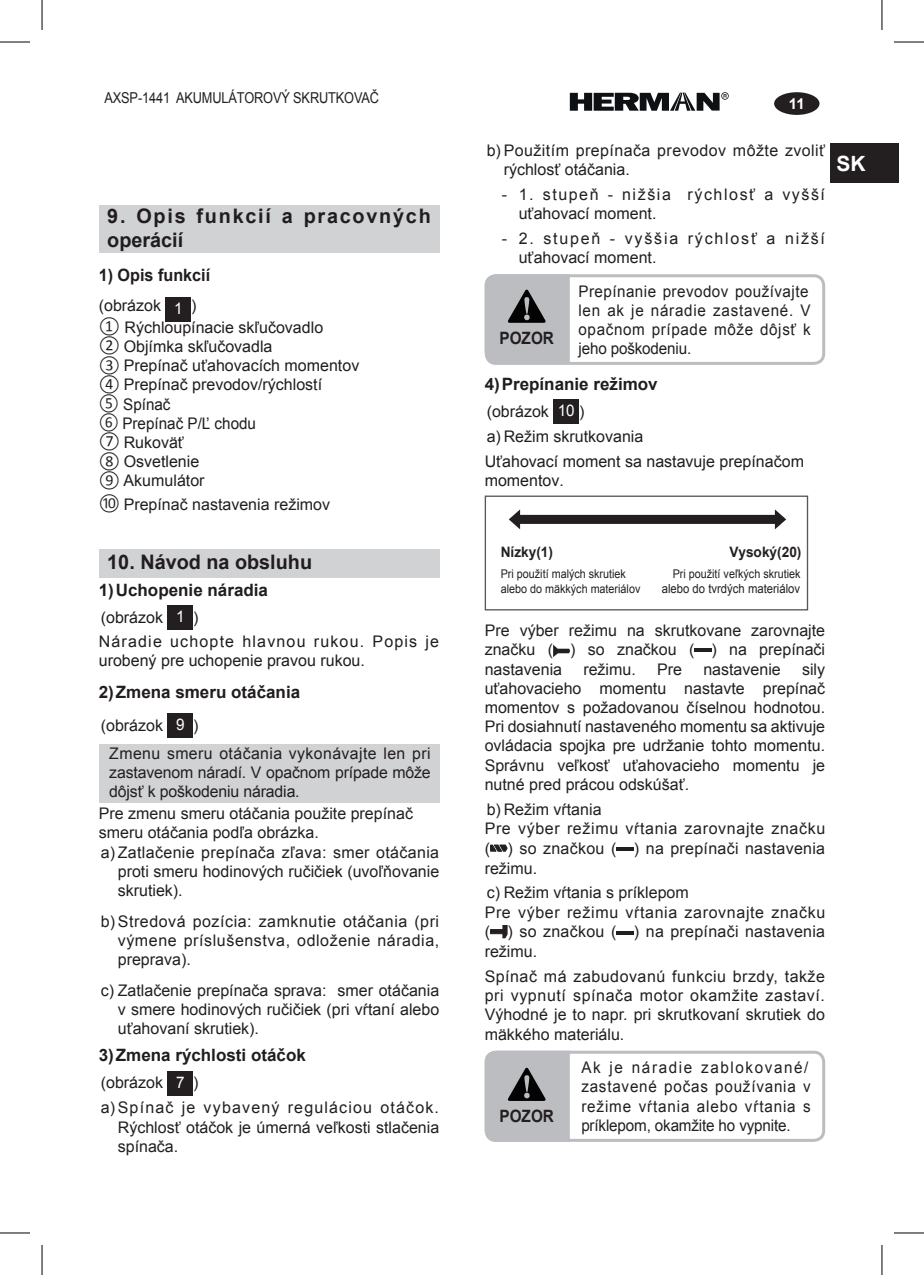
<style>
.page{position:relative;width:924px;height:1275px;background:#fff}
.page>*{position:absolute;margin:0;border:0;box-sizing:border-box;transform-origin:0 0}
.t1{font:700 21px "Arial";color:#fff}
.t2{font:700 20px/24px "Arial";letter-spacing:.09em;color:#211d1e}
.t3{font:700 20px "Arial";color:#211d1e}
.t4{font:700 17px "Arial";color:#211d1e}
.t5{font:700 17px "Arial";color:#211d1e;scale:.95 1}
.t6{font:700 17px "Arial";color:#231f20;scale:.9 1}
.t7{font:16px/19.2px "Arial";color:#231f20;text-align:justify}
.t8{font:16px/19.2px "Arial";color:#211d1e}
.t9{font:16px/19.6px "Arial";letter-spacing:.02em;color:#231f20}
.t10{font:16px/19.2px "Arial";letter-spacing:.05em;color:#231f20;scale:.95 1}
.t11{font:16px/28.2px "Arial";letter-spacing:.025em;color:#231f20}
.t12{font:16px/19.2px "Arial";letter-spacing:.035em;color:#231f20;scale:.95 1}
.t13{font:16px/19.2px "Arial";letter-spacing:.1em;color:#231f20}
.t14{font:16px/19.2px "Arial";letter-spacing:.11em;color:#231f20}
.t15{font:16px/25px "Arial";letter-spacing:.075em;color:#231f20}
.t16{font:16px/24.4px "Arial";letter-spacing:.075em;color:#211d1e}
.t17{font:15px "Arial";letter-spacing:-.01em;color:#231f20;scale:.85 1}
.t18{font:700 15px "Arial";color:#fff}
.t19{font:700 14.4px "Arial";color:#231f20;scale:.95 1}
.t20{font:12.6px "Arial";color:#231f20;scale:.9 1}
.t21{font:12px/15px "Arial";color:#231f20;scale:.9 1}
.s1{color:#fff}
.s2{font-family:"Calibri"}
.s3{font-family:"Calibri";color:#231f20}
.s4{color:#231f20}
.s5{color:#211d1e}
</style>
<div class="page">
<div style="left:830px;top:143px;width:68px;height:40px;background:#231f20"></div>
<div style="left:773px;top:92px;width:46px;height:23px;background:#231f20;border-radius:50%"></div>
<svg style="left:569px;top:92px;width:159px;height:19px"></svg>
<div style="left:99px;top:205px;width:340px;height:48px;background:#d1d2d4"></div>
<div style="left:165px;top:298px;width:26px;height:24px;background:#231f20"></div>
<div style="left:99px;top:549px;width:340px;height:28px;background:#d1d2d4"></div>
<div style="left:167px;top:605px;width:26px;height:24px;background:#231f20"></div>
<div style="left:167px;top:713px;width:26px;height:24px;background:#231f20"></div>
<div style="left:99px;top:744px;width:340px;height:58px;background:#d1d2d4"></div>
<div style="left:167px;top:1071px;width:26px;height:24px;background:#231f20"></div>
<div style="left:484px;top:274px;width:340px;height:91px;border:3px solid #bcbdc0;border-radius:10px"></div>
<svg style="left:484px;top:274px;width:85px;height:88px"></svg>
<div style="left:553px;top:399px;width:25px;height:25px;background:#231f20"></div>
<svg style="left:508px;top:509px;width:277px;height:20px"></svg>
<div style="left:484px;top:495px;width:323px;height:115px;border:1px solid #57585a"></div>
<svg style="left:553px;top:644px;width:17px;height:13px"></svg>
<hr style="left:694px;top:648px;width:17px;height:3px;background:#231f20">
<svg style="left:490px;top:844px;width:17px;height:7px"></svg>
<hr style="left:616px;top:847px;width:17px;height:3px;background:#231f20">
<svg style="left:490px;top:925px;width:17px;height:13px"></svg>
<hr style="left:616px;top:931px;width:17px;height:3px;background:#231f20">
<div style="left:484px;top:1050px;width:340px;height:91px;border:3px solid #bcbdc0;border-radius:10px"></div>
<svg style="left:484px;top:1050px;width:85px;height:91px"></svg>
<hr style="left:0;top:42px;width:30px;height:1px;background:#000">
<hr style="left:893px;top:42px;width:30px;height:1px;background:#000">
<hr style="left:0;top:1232px;width:30px;height:1px;background:#000">
<hr style="left:893px;top:1232px;width:30px;height:1px;background:#000">
<hr style="left:42px;top:0;width:1px;height:30px;background:#000">
<hr style="left:42px;top:1245px;width:1px;height:30px;background:#000">
<hr style="left:881px;top:0;width:1px;height:30px;background:#000">
<hr style="left:881px;top:1245px;width:1px;height:30px;background:#000">
<p class="t17" style="left:104px;top:88px;width:324px">AXSP-1441 AKUMULÁTOROVÝ SKRUTKOVAČ</p>
<p class="t2" style="left:107px;top:204px;width:325px">9. Opis funkcií a pracovných operácií</p>
<p class="t5" style="left:99px;top:264px;width:119px">1) Opis funkcií</p>
<p class="t8" style="left:99px;top:294px;width:226px;line-height:22px">(obrázok <span class="s1">1</span> )<br><span class="s2">①</span> Rýchloupínacie skľučovadlo</p>
<p class="t8" style="left:99px;top:337px;width:262px"><span class="s2">②</span> Objímka skľučovadla<br><span class="s2">③</span> Prepínač uťahovacích momentov<br><span class="s2">④</span> Prepínač prevodov/rýchlostí<br><span class="s2">⑤</span> Spínač<br><span class="s2">⑥</span> Prepínač P/Ľ chodu<br><span class="s2">⑦</span> Rukoväť<br><span class="s2">⑧</span> Osvetlenie<br><span class="s3">⑨</span> <span class="s4">Akumulátor</span></p>
<p class="t7" style="left:99px;top:494px;width:233px"><span class="s2">⑩</span> Prepínač nastavenia režimov</p>
<p class="t3" style="left:107px;top:549px;width:206px">10. Návod na obsluhu</p>
<p class="t4" style="left:99px;top:578px;width:171px">1)Uchopenie náradia</p>
<p class="t16" style="left:99px;top:605px;width:342px">(obrázok <span class="s1">1</span> )<br>Náradie uchopte hlavnou rukou. Popis je</p>
<p class="t8" style="left:99px;top:651px;width:267px">urobený pre uchopenie pravou rukou.</p>
<p class="t4" style="left:99px;top:680px;width:203px">2)Zmena smeru otáčania</p>
<p class="t11" style="left:109px;top:711px;width:322px;text-indent:-9px"><span class="s5">(obrázok</span> <span class="s1">9</span> <span class="s5">)<br></span>Zmenu smeru otáčania vykonávajte len pri</p>
<p class="t7" style="left:109px;top:763px;width:323px">zastavenom náradí. V opačnom prípade môže dôjsť k poškodeniu náradia.</p>
<p class="t7" style="left:99px;top:804px;width:315px">Pre zmenu smeru otáčania použite prepínač</p>
<p class="t7" style="left:99px;top:823px;width:221px">smeru otáčania podľa obrázka.</p>
<p class="t9" style="left:101px;top:842px;width:340px">a) Zatlačenie prepínača zľava: smer otáčania</p>
<p class="t7" style="left:118px;top:862px;width:323px">proti smeru hodinových ručičiek (uvoľňovanie</p>
<p class="t7" style="left:118px;top:881px;width:66px">skrutiek).</p>
<p class="t7" style="left:118px;top:911px;width:323px;text-indent:-17px">b) Stredová pozícia: zamknutie otáčania (pri výmene príslušenstva, odloženie náradia, preprava).</p>
<p class="t7" style="left:118px;top:980px;width:323px;text-indent:-17px">c) Zatlačenie prepínača sprava: smer otáčania v smere hodinových ručičiek (pri vŕtaní alebo uťahovaní skrutiek).</p>
<p class="t4" style="left:99px;top:1044px;width:208px">3)Zmena rýchlosti otáčok</p>
<p class="t15" style="left:101px;top:1070px;width:339px"><span class="s5">(obrázok</span> <span class="s1">7</span> <span class="s5">)<br></span>a)Spínač je vybavený reguláciou otáčok.</p>
<p class="t7" style="left:118px;top:1117px;width:323px">Rýchlosť otáčok je úmerná veľkosti stlačenia spínača.</p>
<p class="t18" style="left:788px;top:94px;width:17px">11</p>
<p class="t11" style="left:503px;top:141px;width:323px;line-height:19.2px;text-indent:-17px">b) Použitím prepínača prevodov môžte zvoliť rýchlosť otáčania.</p>
<p class="t13" style="left:518px;top:185px;width:308px;text-indent:-17px">- 1. stupeň - nižšia rýchlosť a vyšší uťahovací moment.</p>
<p class="t14" style="left:518px;top:229px;width:308px;text-indent:-17px">- 2. stupeň - vyššia rýchlosť a nižší uťahovací moment.</p>
<p class="t12" style="left:578px;top:281px;width:246px">Prepínanie prevodov používajte len ak je náradie zastavené. V opačnom prípade môže dôjsť k jeho poškodeniu.</p>
<p class="t6" style="left:499px;top:327px;width:62px">POZOR</p>
<p class="t4" style="left:484px;top:372px;width:174px">4)Prepínanie režimov</p>
<p class="t7" style="left:486px;top:399px;width:158px;line-height:25px"><span class="s5">(obrázok</span> <span class="s1">10</span> <span class="s5">)<br></span>a) Režim skrutkovania</p>
<p class="t8" style="left:484px;top:451px;width:321px">Uťahovací moment sa nastavuje prepínačom momentov.</p>
<h1 class="t1" style="left:836px;top:149px;width:31px">SK</h1>
<p class="t19" style="left:500px;top:543px;width:57px">Nízky(1)</p>
<p class="t19" style="left:729px;top:543px;width:77px">Vysoký(20)</p>
<p class="t21" style="left:500px;top:566px;width:157px">Pri použití malých skrutiek alebo do mäkkých materiálov</p>
<p class="t21" style="left:672px;top:566px;width:143px">Pri použití veľkých skrutiek</p>
<p class="t20" style="left:661px;top:580px;width:155px">alebo do tvrdých materiálov</p>
<p class="t7" style="left:484px;top:621px;width:342px">Pre výber režimu na skrutkovane zarovnajte značku ( ) so značkou ( ) na prepínači nastavenia</p>
<p class="t7" style="left:583px;top:659px;width:54px">režimu.</p>
<p class="t7" style="left:656px;top:659px;width:26px">Pre</p>
<p class="t7" style="left:703px;top:659px;width:79px">nastavenie</p>
<p class="t7" style="left:484px;top:659px;width:342px;text-indent:317px">sily uťahovacieho momentu nastavte prepínač momentov s požadovanou číselnou hodnotou.<br>Pri dosiahnutí nastaveného momentu sa aktivuje ovládacia spojka pre udržanie tohto momentu.<br>Správnu veľkosť uťahovacieho momentu je nutné pred prácou odskúšať.</p>
<p class="t9" style="left:484px;top:799px;width:342px">b) Režim vŕtania<br>Pre výber režimu vŕtania zarovnajte značku ( ) so značkou ( ) na prepínači nastavenia režimu.</p>
<p class="t9" style="left:484px;top:883px;width:342px">c) Režim vŕtania s príklepom<br>Pre výber režimu vŕtania zarovnajte značku ( ) so značkou ( ) na prepínači nastavenia režimu.</p>
<p class="t7" style="left:484px;top:967px;width:341px">Spínač má zabudovanú funkciu brzdy, takže pri vypnutí spínača motor okamžite zastaví.<br>Výhodné je to napr. pri skrutkovaní skrutiek do mäkkého materiálu.</p>
<p class="t10" style="left:581px;top:1058px;width:243px">Ak je náradie zablokované/ zastavené počas používania v režime vŕtania alebo vŕtania s príklepom, okamžite ho vypnite.</p>
<p class="t6" style="left:499px;top:1105px;width:62px">POZOR</p>
</div>
